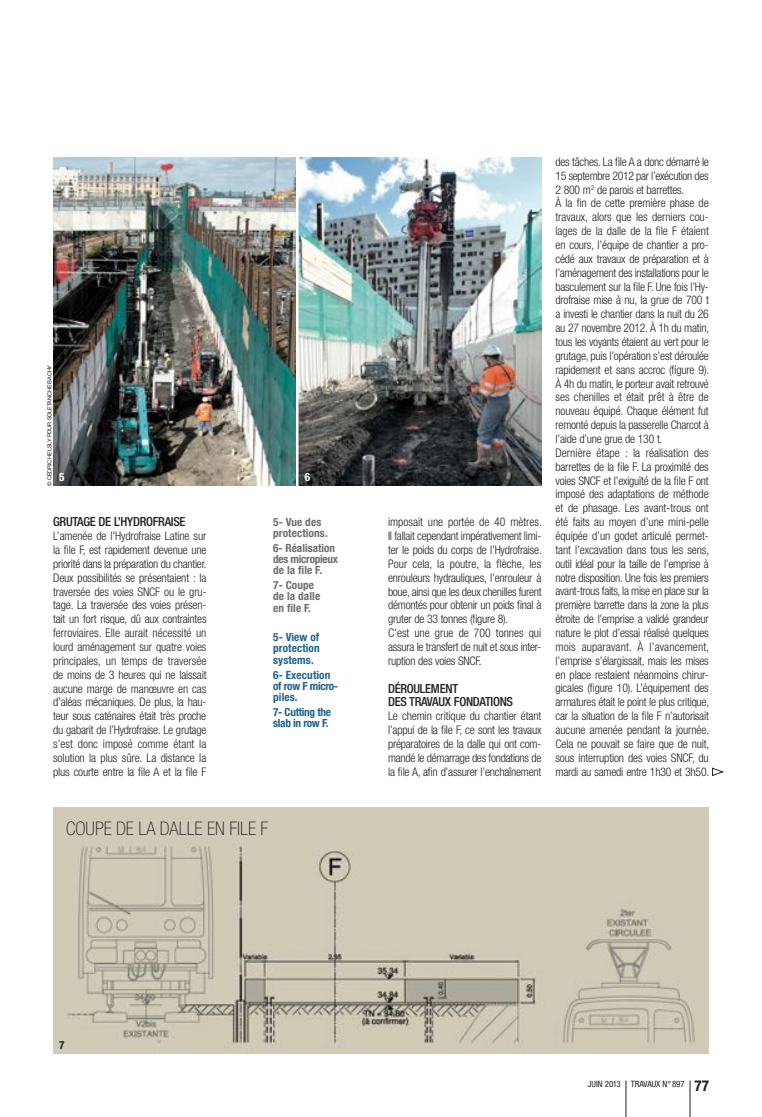
<style>
.page{position:relative;width:762px;height:1117px;background:#fff}
.page>*{position:absolute;margin:0;border:0;box-sizing:border-box;transform-origin:0 0}
.t1{font:100 condensed 18.75px "Helvetica Neue";color:#231f20}
.t2{font:500 condensed 12.5px/13.9px "Helvetica Neue";letter-spacing:-.025em;color:#231f20}
.t3{font:300 condensed 11.88px/13.9px "Helvetica Neue";letter-spacing:-.02em;color:#231f20;text-align:justify}
.t4{font:700 condensed 11.25px/11.2px "Helvetica Neue";letter-spacing:.01em;color:#6c6d70}
.t5{font:700 condensed 11.25px/11.2px "Helvetica Neue";letter-spacing:.01em;color:#1e628a;text-align:justify}
.t6{font:700 condensed 11.25px/11.2px "Helvetica Neue";letter-spacing:-.025em;color:#1e628a}
.t7{font:700 condensed 11.25px "Helvetica Neue";color:#fff}
.t8{font:700 condensed 11.25px "Helvetica Neue";color:#231f20}
.t9{font:condensed 8.75px "Helvetica Neue";color:#231f20}
.t10{font:5.62px "Helvetica Neue";letter-spacing:-.02em;color:#231f20}
.s1{font-weight:700;font-size:15px}
</style>
<div class="page">
<hr style="left:626px;top:1080px;width:1px;height:36px;background:#231f20">
<hr style="left:690px;top:1080px;width:1px;height:36px;background:#231f20">
<img style="left:53px;top:807px;width:656px;height:245px">
<img style="left:53px;top:157px;width:488px;height:328px">
<svg style="left:712px;top:767px;width:11px;height:8px"></svg>
<hr style="left:296px;top:153px;width:2px;height:335px;background:#fff">
<p class="t10" style="left:46px;top:486px;width:123px;rotate:-90deg">© Cédric Helsly pour Soletanche Bachy</p>
<p class="t7" style="left:59px;top:470px;width:7px">5</p>
<p class="t7" style="left:305px;top:470px;width:7px">6</p>
<p class="t2" style="left:53px;top:514px;width:118px">GRUTAGE DE L’HYD ROFRAISE</p>
<p class="t3" style="left:53px;top:528px;width:155px">L’amenée de l’Hydrofraise Latine sur la file F, est rapidement devenue une priorité dans la préparation du chantier.<br>Deux possibilités se présentaient : la traversée des voies SNCF</p>
<p class="t3" style="left:53px;top:584px;width:155px;text-indent:111px">ou le gru&shy;tage. La traversée des voies présen&shy;tait un fort risque, dû aux contraintes ferroviaires. Elle aurait nécessité un lourd aménagement sur quatre voies principales, un temps de traversée de moins de 3 heures qui ne laissait aucune marge de manœuvre en cas d’aléas mécaniques. De plus, la hau&shy;teur sous caténaires était très proche du gabarit de l’Hydrofraise. Le grutage s’est donc imposé comme étant la solution la plus sûre. La distance la plus courte entre la file A et la file F</p>
<p class="t4" style="left:273px;top:516px;width:56px">5- Vue des protections.</p>
<p class="t4" style="left:273px;top:542px;width:66px">6- Réalisation des micropieux de la file F.</p>
<p class="t4" style="left:273px;top:579px;width:49px">7- Coupe de la dalle en file F.</p>
<p class="t5" style="left:273px;top:631px;width:48px">5- View of protection systems.</p>
<p class="t5" style="left:273px;top:668px;width:66px;text-align:left">6- Execution of row F micro&shy;piles.</p>
<p class="t6" style="left:273px;top:706px;width:59px">7- Cutting the slab in row F.</p>
<h1 class="t1" style="left:66px;top:817px;width:203px">COUPE DE LA DALLE EN FILE F</h1>
<p class="t3" style="left:388px;top:515px;width:155px;text-align:left">imposait une portée de 40 mètres.<br>Il fallait cependant impérativement limi&shy;ter le poids du corps de l’Hydrofraise.<br>Pour cela, la poutre, la flèche, les enrouleurs hydrauliques, l’enrouleur à boue, ainsi que les deux chenilles furent démontés pour obtenir un poids final à gruter de 33 tonnes (figure 8).<br>C’est une grue de 700 tonnes qui assura le transfert de nuit et sous inter&shy;ruption des voies SNCF</p>
<p class="t3" style="left:479px;top:653px;width:4px">.</p>
<p class="t2" style="left:388px;top:681px;width:69px">DÉROULEMENT<br>DES TRAVAUX</p>
<p class="t2" style="left:454px;top:694px;width:14px">FONDA</p>
<p class="t2" style="left:485px;top:694px;width:12px">TIONS</p>
<p class="t3" style="left:388px;top:709px;width:155px">Le chemin critique du chantier étant l’appui de la file F, ce sont les travaux préparatoires de la dalle qui ont com&shy;mandé le démarrage des fondations de la file A, afin d’assurer l’enchaînement</p>
<p class="t3" style="left:555px;top:155px;width:155px;text-align:left">des tâches. La file A a donc démarré le 15 septembre 2012 par l’exécution des 2 800 m<sup>2</sup> de parois et barrettes.<br>À la fin de cette première phase de travaux, alors que les derniers cou&shy;lages de la dalle de la file F étaient en cours, l’équipe de chantier a pro&shy;cédé aux travaux de préparation et à l’aménagement des installations pour le basculement sur la file F. Une fois l’Hy&shy;drofraise mise à nu, la grue de 700 t a investi le chantier dans la nuit du 26 au 27 novembre 2012. À 1h du matin, tous les voyants étaient au vert pour le grutage, puis l’opération s’est déroulée rapidement et sans accroc (figure 9).<br>À 4h du matin, le porteur avait retrouvé ses chenilles et était prêt à être de nouveau équipé. Chaque élément fut remonté depuis la passerelle Charcot à l’aide d’une grue de 130 t.<br>Dernière étape : la réalisation des barrettes de la file F. La proximité des voies SNCF</p>
<p class="t3" style="left:555px;top:473px;width:155px;text-indent:48px">et l’exiguïté de la file F ont imposé des adaptations de méthode et de phasage. Les avant-trous ont été faits au moyen d’une mini-pelle équipée d’un godet articulé permet&shy;tant l’excavation dans tous les sens, outil idéal pour la taille de l’emprise à notre disposition. Une fois les premiers avant-trous faits, la mise en place sur la première barrette dans la zone la plus étroite de l’emprise a validé grandeur nature le plot d’essai réalisé quelques mois auparavant. À l’avancement, l’emprise s’élargissait, mais les mises en place restaient néanmoins chirur&shy;gicales (figure 10). L’équipement des armatures était le point le plus critique, car la situation de la file F n’autorisait aucune amenée pendant la journée.<br>Cela ne pouvait se faire que de nuit, sous interruption des voies SNCF</p>
<p class="t3" style="left:555px;top:750px;width:155px;text-align:right">, du<br>mardi au samedi entre 1h30 et 3h50.</p>
<p class="t8" style="left:59px;top:1037px;width:7px">7</p>
<p class="t9" style="left:588px;top:1078px;width:123px">JUIN 2013 TRAVAUX N° 897 <span class="s1">77</span></p>
</div>
